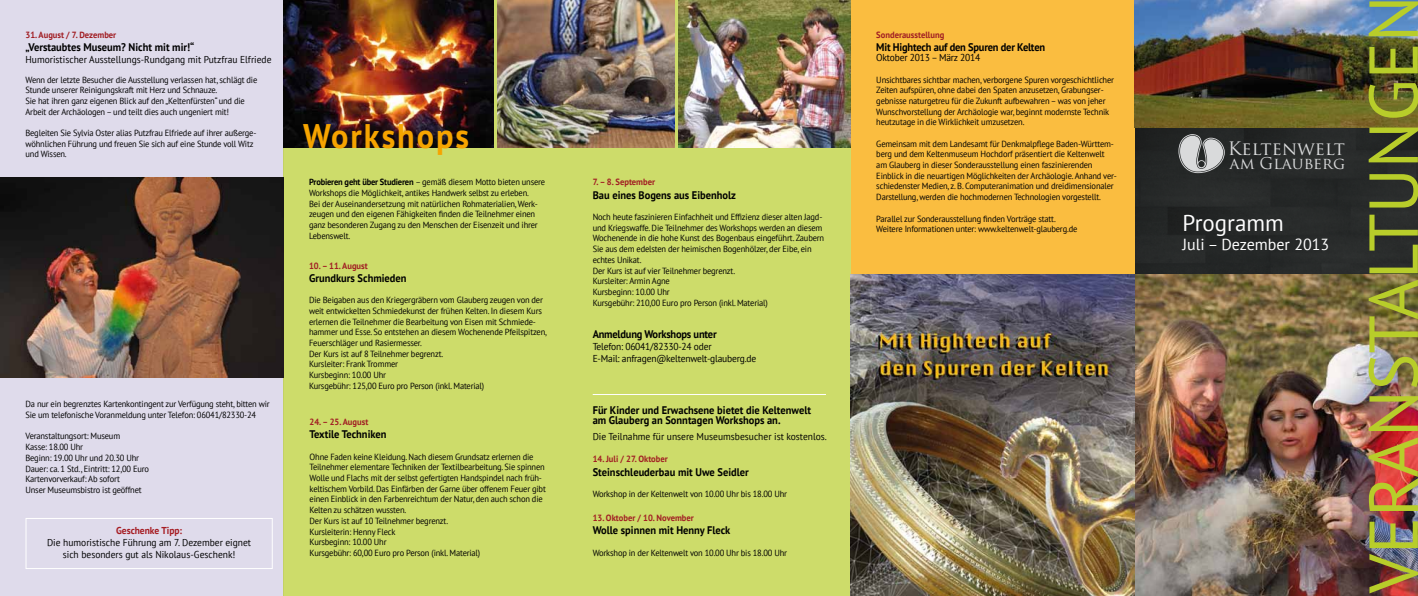
<style>
.page{position:relative;width:1418px;height:596px;background:#fff}
.page>*{position:absolute;margin:0;border:0;box-sizing:border-box;transform-origin:0 0}
.t1{font:700 34px "PT Sans";letter-spacing:.06em;color:#f6a400;scale:.95 1}
.t2{font:23px "PT Sans";color:#fff}
.t3{font:18.1px "Trajan Pro";color:#d9dadb}
.t4{font:16px "PT Sans";color:#fff}
.t5{font:15.8px "Trajan Pro";color:#d9dadb}
.t6{font:700 11px/10px "PT Sans";color:#000;scale:.95 1}
.t7{font:700 11px "PT Sans";letter-spacing:-.02em;color:#000;scale:.95 1}
.t8{font:10px/12px "PT Sans";color:#000;text-align:center;scale:.95 1}
.t9{font:10px/12px "PT Sans";letter-spacing:-.02em;color:#000;scale:.95 1}
.t10{font:700 10px "PT Sans";color:#a61c22;scale:.95 1}
.t11{font:700 9px "PT Sans";color:#a11e23;scale:.95 1}
.t12{font:8.9px/10.7px "PT Sans";letter-spacing:-.02em;color:#000;scale:.95 1}
.s1{font-weight:700}
</style>
<div class="page">
<div style="left:0;top:0;width:283px;height:595px;background:#dfdbeb"></div>
<div style="left:26px;top:517px;width:247px;height:51px;border:1px solid #fff"></div>
<div style="left:1134px;top:127px;width:234px;height:147px;background:#262828"></div>
<img style="left:1134px;top:274px;width:283px;height:321px">
<div style="left:283px;top:0;width:567px;height:595px;background:#cddc6a"></div>
<img style="left:850px;top:0;width:284px;height:595px">
<img style="left:283px;top:0;width:210px;height:147px">
<img style="left:1134px;top:0;width:283px;height:127px">
<svg style="left:1178px;top:134px;width:46px;height:39px;background:#979899"></svg>
<img style="left:1368px;top:1px;width:49px;height:592px">
<img style="left:0;top:177px;width:283px;height:200px">
<img style="left:678px;top:0;width:172px;height:147px">
<img style="left:497px;top:0;width:178px;height:147px">
<hr style="left:592px;top:394px;width:234px;height:1px;background:#fff">
<p class="t11" style="left:26px;top:28px;width:97px">31. August / 7. Dezember</p>
<p class="t6" style="left:26px;top:42px;width:179px">„Verstaubtes Museum? Nicht mit mir!“</p>
<p class="t8" style="left:26px;top:53px;width:260px">Humoristischer Ausstellungs-Rundgang mit Putzfrau Elfriede</p>
<p class="t12" style="left:26px;top:74px;width:245px">Wenn der letzte Besucher die Ausstellung verlassen hat, schlägt die Stunde unserer Reinigungskraft mit Herz und Schnauze.<br>Sie hat ihren ganz eigenen Blick auf den „Keltenfürsten“ und die Arbeit der Archäologen – und teilt dies auch ungeniert mit!</p>
<p class="t12" style="left:26px;top:127px;width:244px">Begleiten Sie Sylvia Oster alias Putzfrau Elfriede auf ihrer außerge&shy;wöhnlichen Führung und freuen Sie sich auf eine Stunde voll Witz und Wissen.</p>
<h1 class="t1" style="left:303px;top:113px;width:176px">Workshops</h1>
<p class="t12" style="left:309px;top:176px;width:250px"><span class="s1">Probieren geht über Studieren</span> – gemäß diesem Motto bieten unsere Workshops die Möglichkeit, antikes Handwerk selbst zu erleben.<br>Bei der Auseinandersetzung mit natürlichen Rohmaterialien, Werk&shy;zeugen und den eigenen Fähigkeiten finden die Teilnehmer einen ganz besonderen Zugang zu den Menschen der Eisenzeit und ihrer Lebenswelt.</p>
<p class="t12" style="left:26px;top:398px;width:259px">Da nur ein begrenztes Kartenkontingent zur Verfügung steht, bitten wir<br>Sie um telefonische Voranmeldung unter Telefon: 06041/82330-24</p>
<p class="t12" style="left:26px;top:430px;width:132px">Veranstaltungsort: Museum<br>Kasse: 18.00 Uhr<br>Beginn: 19.00 Uhr und 20.30 Uhr<br>Dauer: ca. 1 Std., Eintritt: 12,00 Euro<br>Kartenvorverkauf: Ab sofort<br>Unser Museumsbistro ist geöffnet</p>
<p class="t10" style="left:116px;top:523px;width:71px">Geschenke Tipp:</p>
<p class="t8" style="left:47px;top:536px;width:216px">Die humoristische Führung am 7. Dezember eignet sich besonders gut als Nikolaus-Geschenk!</p>
<p class="t11" style="left:309px;top:259px;width:63px">10. – 11. August</p>
<p class="t6" style="left:309px;top:272px;width:104px">Grundkurs Schmieden</p>
<p class="t12" style="left:309px;top:294px;width:252px">Die Beigaben aus den Kriegergräbern vom Glauberg zeugen von der weit entwickelten Schmiedekunst der frühen Kelten. In diesem Kurs erlernen die Teilnehmer die Bearbeitung von Eisen mit Schmiede&shy;hammer und Esse. So entstehen an diesem Wochenende Pfeilspitzen, Feuerschläger und Rasiermesser.<br>Der Kurs ist auf 8 Teilnehmer begrenzt.<br>Kursleiter: Frank Trommer<br>Kursbeginn: 10.00 Uhr<br>Kursgebühr: 125,00 Euro pro Person (inkl. Material)</p>
<p class="t11" style="left:309px;top:415px;width:63px">24. – 25. August</p>
<p class="t6" style="left:309px;top:429px;width:82px">Textile Techniken</p>
<p class="t12" style="left:309px;top:450px;width:250px">Ohne Faden keine Kleidung. Nach diesem Grundsatz erlernen die Teilnehmer elementare Techniken der Textilbearbeitung. Sie spinnen Wolle und Flachs mit der selbst gefertigten Handspindel nach früh&shy;keltischem Vorbild. Das Einfärben der Garne über offenem Feuer gibt einen Einblick in den Farbenreichtum der Natur, den auch schon die Kelten zu schätzen wussten.<br>Der Kurs ist auf 10 Teilnehmer begrenzt.<br>Kursleiterin: Henny Fleck<br>Kursbeginn: 10.00 Uhr<br>Kursgebühr: 60,00 Euro pro Person (inkl. Material)</p>
<p class="t11" style="left:592px;top:176px;width:67px">7. – 8. September</p>
<p class="t6" style="left:592px;top:189px;width:152px">Bau eines Bogens aus Eibenholz</p>
<p class="t12" style="left:592px;top:211px;width:245px">Noch heute faszinieren Einfachheit und Effizienz dieser alten Jagd&shy;und Kriegswaffe. Die Teilnehmer des Workshops werden an diesem Wochenende in die hohe Kunst des Bogenbaus eingeführt. Zaubern Sie aus dem edelsten der heimischen Bogenhölzer, der Eibe, ein echtes Unikat.<br>Der Kurs ist auf vier Teilnehmer begrenzt.<br>Kursleiter: Armin Agne<br>Kursbeginn: 10.00 Uhr<br>Kursgebühr: 210,00 Euro pro Person (inkl. Material)</p>
<p class="t7" style="left:592px;top:326px;width:132px">Anmeldung Workshops unter</p>
<p class="t9" style="left:592px;top:340px;width:174px">Telefon: 06041/82330-24 oder<br>E-Mail: anfragen@keltenwelt-glauberg.de</p>
<p class="t6" style="left:592px;top:405px;width:231px">Für Kinder und Erwachsene bietet die Keltenwelt am Glauberg an Sonntagen Workshops an.</p>
<p class="t8" style="left:592px;top:430px;width:248px">Die Teilnahme für unsere Museumsbesucher ist kostenlos.</p>
<p class="t11" style="left:592px;top:453px;width:81px">14. Juli / 27. Oktober</p>
<p class="t6" style="left:592px;top:466px;width:166px">Steinschleuderbau mit Uwe Seidler</p>
<p class="t12" style="left:592px;top:488px;width:206px">Workshop in der Keltenwelt von 10.00 Uhr bis 18.00 Uhr</p>
<p class="t11" style="left:592px;top:511px;width:108px">13. Oktober / 10. November</p>
<p class="t6" style="left:592px;top:524px;width:146px">Wolle spinnen mit Henny Fleck</p>
<p class="t12" style="left:592px;top:546px;width:206px">Workshop in der Keltenwelt von 10.00 Uhr bis 18.00 Uhr</p>
<p class="t11" style="left:876px;top:28px;width:73px">Sonderausstellung</p>
<p class="t7" style="left:876px;top:40px;width:179px">Mit Hightech auf den Spuren der Kelten</p>
<p class="t9" style="left:876px;top:52px;width:111px">Oktober 2013 – März 2014</p>
<p class="t12" style="left:876px;top:74px;width:252px">Unsichtbares sichtbar machen, verborgene Spuren vorgeschichtlicher Zeiten aufspüren, ohne dabei den Spaten anzusetzen, Grabungser&shy;gebnisse naturgetreu für die Zukunft aufbewahren – was von jeher Wunschvorstellung der Archäologie war, beginnt modernste Technik heutzutage in die Wirklichkeit umzusetzen.</p>
<p class="t12" style="left:876px;top:138px;width:255px">Gemeinsam mit dem Landesamt für Denkmalpflege Baden-Württem&shy;berg und dem Keltenmuseum Hochdorf präsentiert die Keltenwelt am Glauberg in dieser Sonderausstellung einen faszinierenden Einblick in die neuartigen Möglichkeiten der Archäologie. Anhand ver&shy;schiedenster Medien, z. B. Computeranimation und dreidimensionaler Darstellung, werden die hochmodernen Technologien vorgestellt.</p>
<p class="t12" style="left:876px;top:213px;width:213px">Parallel zur Sonderausstellung finden Vorträge statt.<br>Weitere Informationen unter: www.keltenwelt-glauberg.de</p>
<h3 class="t3" style="left:1227px;top:136px;width:119px">Keltenwelt</h3>
<h3 class="t5" style="left:1229px;top:153px;width:117px">am Glauberg</h3>
<h2 class="t2" style="left:1182px;top:207px;width:103px">Programm</h2>
<h3 class="t4" style="left:1182px;top:234px;width:148px">Juli – Dezember 2013</h3>
</div>
